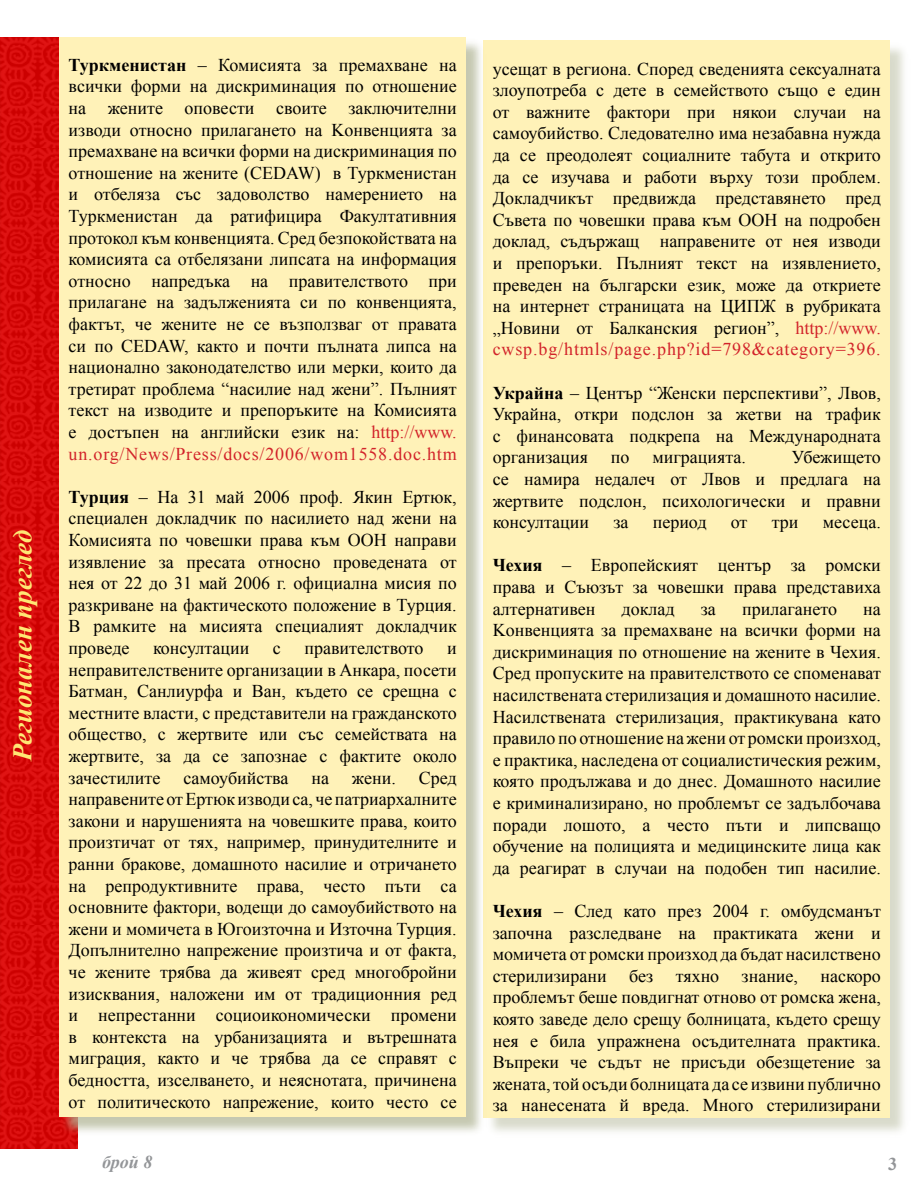
<style>
.page{position:relative;width:918px;height:1188px;background:#fff}
.page>*{position:absolute;margin:0;border:0;box-sizing:border-box;transform-origin:0 0}
.t1{font:italic 700 27px "Times New Roman";color:#ffe774}
.t2{font:18px/21.6px "Times New Roman";color:#000;text-align:justify}
.t3{font:italic 700 18px "Times New Roman";color:#939598}
.s1{font-weight:700}
.s2{color:#d2232a}
</style>
<div class="page">
<img style="left:0;top:38px;width:60px;height:110px">
<img style="left:4px;top:148px;width:56px;height:222px">
<img style="left:4px;top:370px;width:56px;height:222px">
<img style="left:4px;top:592px;width:56px;height:222px">
<img style="left:4px;top:814px;width:56px;height:222px">
<img style="left:0;top:1036px;width:77px;height:113px">
<hr style="left:0;top:42px;width:4px;height:1097px;background:#d70c0c">
<div style="left:484px;top:41px;width:427px;height:1097px;background:#b2b697;opacity:.5"></div>
<div style="left:484px;top:40px;width:406px;height:1078px;background:#fff2b8"></div>
<div style="left:60px;top:37px;width:426px;height:1099px;background:#b2b697;opacity:.75"></div>
<div style="left:60px;top:37px;width:406px;height:1080px;background:#fff2b8"></div>
<h1 class="t1" style="left:4px;top:761px;width:232px;rotate:-90deg">Регионален преглед</h1>
<p class="t2" style="left:69px;top:54px;width:390px"><span class="s1">Туркменистан</span> – Комисията за премахване на всички форми на дискриминация по отношение на жените оповести своите заключителни изводи относно прилагането на Kонвенцията за премахване на всички форми на дискриминация по отношение на жените (CEDAW) в Туркменистан и отбеляза със задоволство намерението на Туркменистан да ратифицира Факултативния протокол към конвенцията. Сред безпокойствата на комисията са отбелязани липсата на информация относно напредъка на правителството при прилагане на задълженията си по конвенцията, фактът, че жените не се възползваг от правата си по CEDAW, както и почти пълната липса на национално законодателство или мерки, които да третират проблема “насилие над жени”. Пълният текст на изводите и препоръките на Комисията е достъпен на английски език на: <span class="s2">http://www. un.org/News/Press/docs/2006/wom1558.doc.htm</span></p>
<p class="t2" style="left:69px;top:486px;width:390px"><span class="s1">Турция</span> – На 31 май 2006 проф. Якин Ертюк, специален докладчик по насилието над жени на Комисията по човешки права към ООН направи изявление за пресата относно проведената от нея от 22 до 31 май 2006 г. официална мисия по разкриване на фактическото положение в Турция.<br>В рамките на мисията специалият докладчик проведе</p>
<p class="t2" style="left:153px;top:637px;width:98px">консултации</p>
<p class="t2" style="left:273px;top:637px;width:9px">с</p>
<p class="t2" style="left:304px;top:637px;width:121px">правителството</p>
<p class="t2" style="left:69px;top:637px;width:390px;text-indent:378px">и неправителствените организации в Анкара, посети Батман, Санлиурфа и Ван, където се срещна с местните власти, с представители на гражданското общество, с жертвите или със семействата на жертвите, за да се запознае с фактите около зачестилите</p>
<p class="t2" style="left:183px;top:767px;width:107px">самоубийства</p>
<p class="t2" style="left:311px;top:767px;width:19px">на</p>
<p class="t2" style="left:352px;top:767px;width:45px">жени.</p>
<p class="t2" style="left:69px;top:767px;width:390px;text-indent:350px">Сред направените от Ертюк изводи са, че патриархалните закони и нарушенията на човешките права, които произтичат от тях, например, принудителните и ранни бракове, домашното насилие и отричането на репродуктивните права, често пъти са основните фактори, водещи до самоубийството на жени и момичета в Югоизточна и Източна Турция.<br>Допълнително напрежение произтича и от факта, че жените трябва да живеят сред многобройни изисквания, наложени им от традиционния ред и непрестанни социоикономически промени в контекста на урбанизацията и вътрешната миграция, както и че трябва да се справят с бедността, изселването, и неяснотата, причинена от политическото напрежение, които често се</p>
<p class="t3" style="left:102px;top:1149px;width:52px">брой 8</p>
<p class="t2" style="left:493px;top:57px;width:390px">усещат в региона. Според сведенията сексуалната злоупотреба с дете в семейството също е един от важните фактори при някои случаи на самоубийство. Следователно има незабавна нужда да се преодолеят социалните табута и открито да се изучава и работи върху този проблем.<br>Докладчикът предвижда представянето пред Съвета по човешки права към ООН на подробен доклад, съдържащ направените от нея изводи и препоръки. Пълният текст на изявлението, преведен на български език, може да откриете на интернет страницата на ЦИПЖ в рубриката „Новини от Балканския регион”, <span class="s2">http://www. cwsp.bg/htmls/page.php?id=798&amp;category=396.</span></p>
<p class="t2" style="left:493px;top:381px;width:390px"><span class="s1">Украйна</span> – Център “Женски перспективи”, Лвов, Украйна, откри подслон за жетви на трафик с финансовата подкрепа на Международната организация</p>
<p class="t2" style="left:493px;top:446px;width:390px;text-indent:299px">Убежището се намира недалеч от Лвов и предлага на жертвите подслон, психологически и правни консултации</p>
<p class="t2" style="left:611px;top:446px;width:20px">по</p>
<p class="t2" style="left:652px;top:446px;width:95px">миграцията.</p>
<p class="t2" style="left:613px;top:511px;width:17px">за</p>
<p class="t2" style="left:653px;top:511px;width:55px">период</p>
<p class="t2" style="left:731px;top:511px;width:18px">от</p>
<p class="t2" style="left:772px;top:511px;width:28px">три</p>
<p class="t2" style="left:823px;top:511px;width:60px">месеца.</p>
<p class="t2" style="left:493px;top:554px;width:390px"><span class="s1">Чехия</span> – Европейският център за ромски права и Съюзът за човешки права представиха алтернативен</p>
<p class="t2" style="left:622px;top:597px;width:55px">доклад</p>
<p class="t2" style="left:701px;top:597px;width:17px">за</p>
<p class="t2" style="left:742px;top:597px;width:96px">прилагането</p>
<p class="t2" style="left:493px;top:597px;width:390px;text-indent:370px">на Kонвенцията за премахване на всички форми на дискриминация по отношение на жените в Чехия.<br>Сред пропуските на правителството се споменават насилствената стерилизация и домашното насилие.<br>Насилствената стерилизация, практикувана като правило по отношение на жени от ромски произход, е практика, наследена от социалистическия режим, която продължава и до днес. Домашното насилие е криминализирано, но проблемът се задълбочава поради лошото, а често пъти и липсващо обучение на полицията и медицинските лица как да реагират в случаи на подобен тип насилие.</p>
<p class="t2" style="left:493px;top:900px;width:390px"><span class="s1">Чехия</span> – След като през 2004 г. омбудсманът започна разследване на практиката жени и момичета от ромски произход да бъдат насилствено стерилизирани без тяхно знание, наскоро проблемът беше повдигнат отново от ромска жена, която заведе дело срещу болницата, където срещу нея е била упражнена осъдителната практика.<br>Въпреки че съдът не присъди обезщетение за жената, той осъди болницата да се извини публично за нанесената й вреда. Много стерилизирани</p>
</div>
